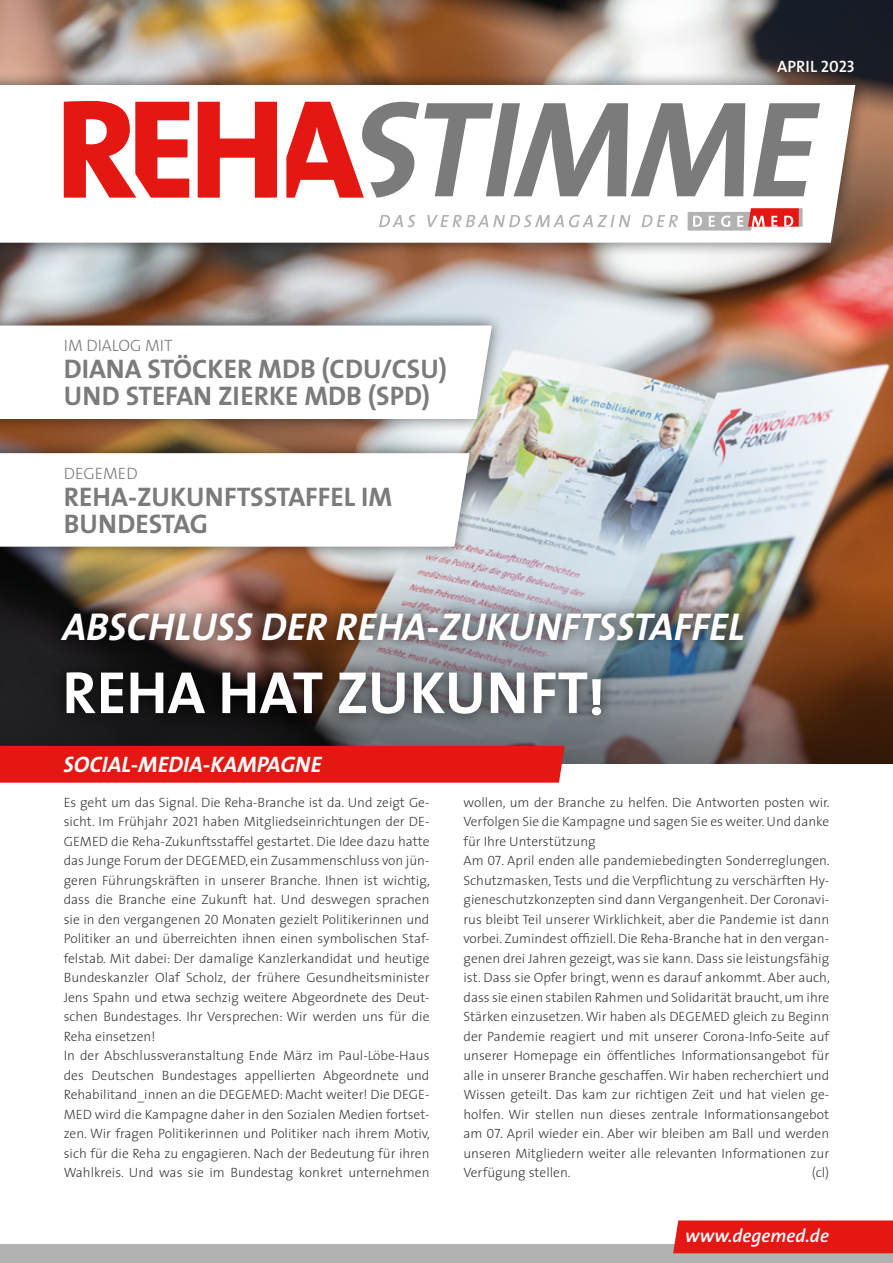
<style>
.page{position:relative;width:893px;height:1263px;background:#fff}
.page>*{position:absolute;margin:0;border:0;box-sizing:border-box;transform-origin:0 0}
.TITEL_Headline{font:60px "The Sans Bold Caps";color:#fff}
.TITEL_Subline{font:italic 700 39px "The Sans";color:#fff}
.TITEL_Teaser_Head{font:700 27px/27px "The Sans";color:#7c7b7b}
.TITEL_Überschrift_ne{font:italic 700 22.5px "The Sans";color:#fff}
.t1{font:italic 600 18.6px "The Sans";color:#fff}
.TITEL_Teaser_Sub{font:300 16.5px "The Sans";color:#7c7b7b}
.t2{font:600 16.5px "The Sans";letter-spacing:.005em;color:#fff}
.TITEL_Grundtext{font:300 13.5px/19.5px "The Sans";color:#3c3c3b;text-align:justify}
.s1{font-family:"The Sans Semi Bold Caps";font-weight:400}
.s2{font-family:"The Sans Light Caps";font-weight:400}
</style>
<div class="page">
<div style="left:0;top:1244px;width:893px;height:19px;background:#b3b2b2"></div>
<div style="left:673px;top:1220px;width:220px;height:33px;background:#e41713"></div>
<img style="left:0;top:0;width:893px;height:585px">
<img style="left:0;top:585px;width:893px;height:179px">
<div style="left:0;top:71px;width:868px;height:185px;background:#000;opacity:.55"></div>
<svg style="left:0;top:85px;width:855px;height:158px"></svg>
<svg style="left:64px;top:101px;width:213px;height:97px"></svg>
<svg style="left:286px;top:102px;width:534px;height:96px"></svg>
<svg style="left:799px;top:208px;width:4px;height:19px"></svg>
<svg style="left:688px;top:208px;width:111px;height:23px"></svg>
<svg style="left:379px;top:215px;width:299px;height:12px"></svg>
<div style="left:49px;top:599px;width:707px;height:129px;background:#000;opacity:.75"></div>
<div style="left:0;top:746px;width:565px;height:37px;background:#e41713"></div>
<div style="left:0;top:439px;width:482px;height:121px;background:#000;opacity:.55"></div>
<svg style="left:0;top:453px;width:470px;height:94px"></svg>
<div style="left:0;top:311px;width:505px;height:122px;background:#000;opacity:.55"></div>
<svg style="left:0;top:325px;width:492px;height:94px"></svg>
<p class="t2" style="left:777px;top:52px;width:79px">APRIL <span class="s1">2023</span></p>
<p class="TITEL_Teaser_Sub" style="left:64px;top:331px;width:110px">IM DIALOG MIT</p>
<p class="TITEL_Teaser_Head" style="left:64px;top:354px;width:385px">DIANA STÖCKER MDB (CDU/CSU)<br>UND STEFAN ZIERKE MDB (SPD)</p>
<p class="TITEL_Teaser_Sub" style="left:64px;top:460px;width:75px">DEGEMED</p>
<p class="TITEL_Teaser_Head" style="left:64px;top:483px;width:330px">REHA-ZUKUNFTSSTAFFEL IM<br>BUNDESTAG</p>
<p class="TITEL_Subline" style="left:62px;top:594px;width:684px">ABSCHLUSS DER REHA-ZUKUNFTSSTAFFEL</p>
<p class="TITEL_Headline" style="left:62px;top:643px;width:544px">REHA HAT ZUKUNFT!</p>
<p class="TITEL_Überschrift_ne" style="left:63px;top:745px;width:260px">SOCIAL-MEDIA-KAMPAGNE</p>
<p class="TITEL_Grundtext" style="left:64px;top:792px;width:368px">Es geht um das Signal. Die Reha-Branche ist da. Und zeigt Ge&shy;sicht. Im Frühjahr <span class="s2">2021</span> haben Mitgliedseinrichtungen der DE-GEMED die Reha-Zukunftsstaffel gestartet. Die Idee dazu hatte das Junge Forum der DEGEMED, ein Zusammenschluss von jün&shy;geren Führungskräften in unserer Branche. Ihnen ist wichtig, dass die Branche eine Zukunft hat. Und deswegen sprachen sie in den vergangenen <span class="s2">20</span> Monaten gezielt Politikerinnen und Politiker an und überreichten ihnen einen symbolischen Staf&shy;felstab. Mit dabei: Der damalige Kanzlerkandidat und heutige Bundeskanzler Olaf Scholz, der frühere Gesundheitsminister Jens Spahn und etwa sechzig weitere Abgeordnete des Deut&shy;schen Bundestages. Ihr Versprechen: Wir werden uns für die Reha einsetzen!</p>
<p class="TITEL_Grundtext" style="left:64px;top:1045px;width:368px">In der Abschlussveranstaltung Ende März im Paul-Löbe-Haus des Deutschen Bundestages appellierten Abgeordnete und Rehabilitand_innen an die DEGEMED: Macht weiter! Die DEGE-MED wird die Kampagne daher in den Sozialen Medien fortset&shy;zen. Wir fragen Politikerinnen und Politiker nach ihrem Motiv, sich für die Reha zu engagieren. Nach der Bedeutung für ihren Wahlkreis. Und was sie im Bundestag konkret unternehmen</p>
<p class="TITEL_Grundtext" style="left:463px;top:792px;width:368px">wollen, um der Branche zu helfen. Die Antworten posten wir.<br>Verfolgen Sie die Kampagne und sagen Sie es weiter. Und danke für Ihre Unterstützung</p>
<p class="TITEL_Grundtext" style="left:463px;top:850px;width:368px">Am <span class="s2">07</span>. April enden alle pandemiebedingten Sonderreglungen.<br>Schutzmasken, Tests und die Verpflichtung zu verschärften Hy&shy;gieneschutzkonzepten sind dann Vergangenheit. Der Coronavi&shy;rus bleibt Teil unserer Wirklichkeit, aber die Pandemie ist dann vorbei. Zumindest offiziell. Die Reha-Branche hat in den vergan&shy;genen drei Jahren gezeigt, was sie kann. Dass sie leistungsfähig ist. Dass sie Opfer bringt, wenn es darauf ankommt. Aber auch, dass sie einen stabilen Rahmen und Solidarität braucht, um ihre Stärken einzusetzen. Wir haben als DEGEMED gleich zu Beginn der Pandemie reagiert und mit unserer Corona-Info-Seite auf unserer Homepage ein öffentliches Informationsangebot für alle in unserer Branche geschaffen. Wir haben recherchiert und Wissen geteilt. Das kam zur richtigen Zeit und hat vielen ge&shy;holfen. Wir stellen nun dieses zentrale Informationsangebot am <span class="s2">07</span>. April wieder ein. Aber wir bleiben am Ball und werden unseren Mitgliedern weiter alle relevanten Informationen zur Verfügung stellen.</p>
<p class="TITEL_Grundtext" style="left:812px;top:1162px;width:19px">(cl)</p>
<p class="t1" style="left:685px;top:1220px;width:145px">www.degemed.de</p>
</div>
